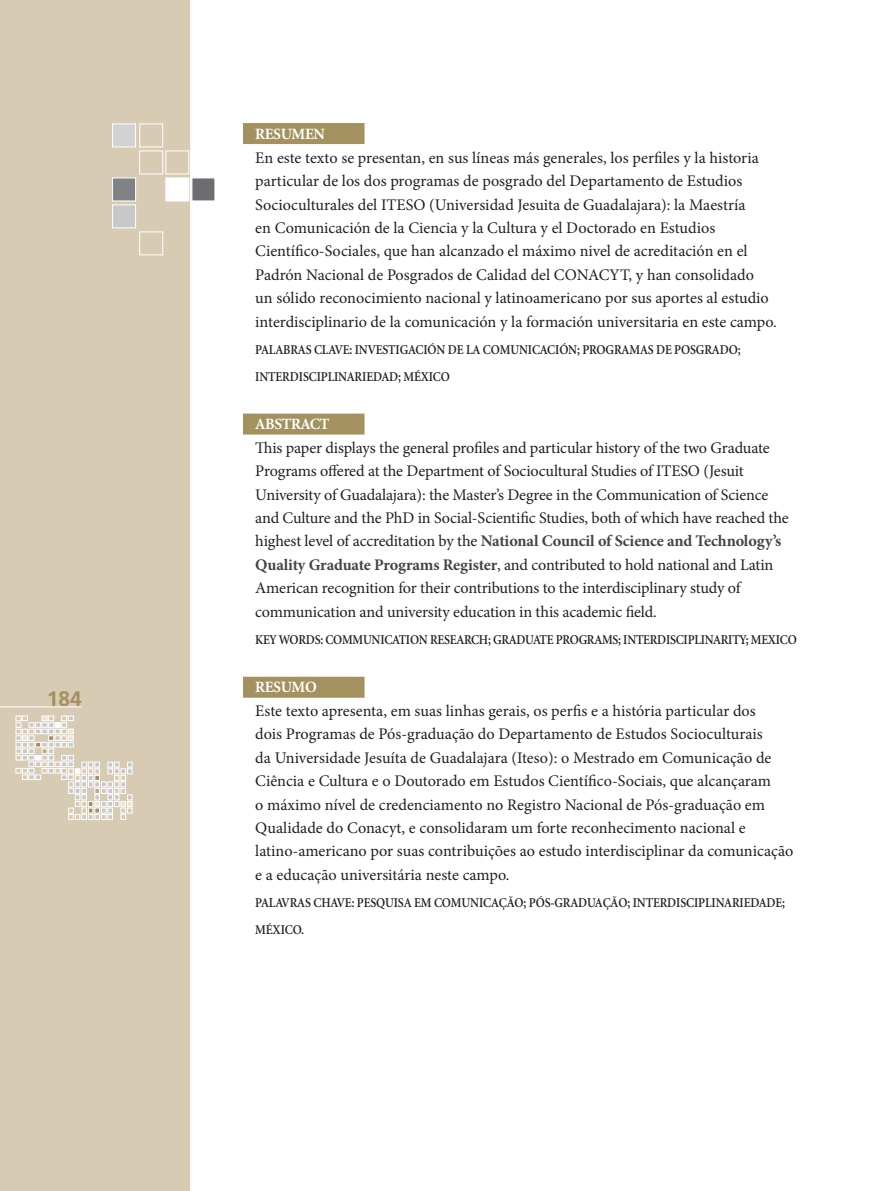
<style>
.page{position:relative;width:893px;height:1191px;background:#fff}
.page>*{position:absolute;margin:0;border:0;box-sizing:border-box;transform-origin:0 0}
.t1{font:700 21px "Frutiger";color:#a3915f}
.t2{font:16.2px/23.4px "Minion Pro";letter-spacing:-.005em;color:#231f20}
.t3{font:700 15.75px "Minion";letter-spacing:-.025em;color:#fff}
.t4{font:600 13.5px "Minion";letter-spacing:-.01em;color:#231f20;scale:.9 1}
.s1{color:#222}
.s2{font-weight:700;color:#444}
</style>
<div class="page">
<div style="left:243px;top:676px;width:121px;height:21px;background:#a3915f"></div>
<div style="left:0;top:0;width:190px;height:1191px;background:#d8cbb4"></div>
<div style="left:243px;top:123px;width:121px;height:21px;background:#a3915f"></div>
<hr style="left:0;top:706px;width:82px;height:1px;background:#fff">
<div style="left:112px;top:178px;width:24px;height:23px;background:#808285;border:1px solid #fff"></div>
<div style="left:166px;top:178px;width:23px;height:23px;background:#fff"></div>
<div style="left:192px;top:178px;width:23px;height:23px;background:#6c6d70"></div>
<div style="left:140px;top:151px;width:23px;height:23px;border:1px solid #fff"></div>
<div style="left:166px;top:151px;width:23px;height:23px;border:1px solid #fff"></div>
<div style="left:112px;top:124px;width:24px;height:23px;background:#d1d2d4;border:1px solid #fff"></div>
<div style="left:140px;top:124px;width:23px;height:23px;border:1px solid #fff"></div>
<div style="left:140px;top:232px;width:23px;height:23px;border:1px solid #fff"></div>
<div style="left:112px;top:205px;width:24px;height:23px;background:#c7c8ca;border:1px solid #fff"></div>
<svg style="left:16px;top:716px;width:122px;height:103px"></svg>
<div style="left:243px;top:413px;width:121px;height:21px;background:#a3915f"></div>
<p class="t1" style="left:47px;top:686px;width:37px">184</p>
<p class="t3" style="left:255px;top:126px;width:71px">RESUMEN</p>
<p class="t2" style="left:255px;top:146px;width:523px">En este texto se presentan, en sus líneas más generales, los perfiles y la historia particular de los dos programas de posgrado del Departamento de Estudios Socioculturales del ITESO (Universidad Jesuita de Guadalajara): la Maestría<br>en Comunicación de la Ciencia y la Cultura y el Doctorado en Estudios Científico-Sociales, que han alcanzado el máximo nivel de acreditación en el Padrón Nacional de Posgrados de Calidad del CONACYT, y han consolidado<br>un sólido reconocimiento nacional y latinoamericano por sus aportes al estudio interdisciplinario de la comunicación y la formación universitaria en este campo.</p>
<p class="t4" style="left:255px;top:342px;width:311px">PALABRAS CLAVE: INVESTIGACIÓN DE LA COMUNICACI</p>
<p class="t4" style="left:559px;top:342px;width:203px">ÓN; PROGRAMAS DE POSGRADO;</p>
<p class="t4" style="left:255px;top:369px;width:56px">INTERDISCIPLI</p>
<p class="t4" style="left:338px;top:369px;width:18px">NARIE</p>
<p class="t4" style="left:373px;top:369px;width:87px">DAD; MÉXICO</p>
<p class="t3" style="left:255px;top:416px;width:76px">ABSTRACT</p>
<p class="t2" style="left:255px;top:436px;width:535px">This paper displays the general profiles and particular history of the two Graduate Programs offered at the Department of Sociocultural Studies of ITESO (Jesuit University of Guadalajara): the <span class="s1">Master’s Degree in the Communication of Science and Culture</span> and the <span class="s1">PhD in Social-Scientific Studies</span>, both of which have reached the highest level of accreditation by the <span class="s2">National Council of Science and Technology’s Quality Graduate Programs Register</span>, and contributed to hold national and Latin American recognition for their contributions to the interdisciplinary study of communication and university education in this academic field.</p>
<p class="t4" style="left:255px;top:632px;width:212px">KEY WORDS: COMMUNICATION RESEARC</p>
<p class="t4" style="left:479px;top:632px;width:215px">H; GRADUATE PROGRAMS; INTERDISCIPLI</p>
<p class="t4" style="left:705px;top:632px;width:104px">NARI TY; MEXIC O</p>
<p class="t3" style="left:255px;top:679px;width:63px">RESUMO</p>
<p class="t2" style="left:255px;top:699px;width:540px">Este texto apresenta, em suas linhas gerais, os perfis e a história particular dos<br>dois Programas de Pós-graduação do Departamento de Estudos Socioculturais<br>da Universidade Jesuíta de Guadalajara (Iteso): o Mestrado em Comunicação de Ciência e Cultura e o Doutorado em Estudos Científico-Sociais, que alcançaram<br>o máximo nível de credenciamento no Registro Nacional de Pós-graduação em Qualidade do Conacyt, e consolidaram um forte reconhecimento nacional e latino-americano por suas contribuições ao estudo interdisciplinar da comunicação e a educação universitária neste campo.</p>
<p class="t4" style="left:255px;top:895px;width:475px">PALAVRAS CHAVE: PES QUISA EM COMUNICAÇÃO; PÓS-GRADUAÇÃO; INTERDISCIPLI</p>
<p class="t4" style="left:716px;top:895px;width:18px">NARIE</p>
<p class="t4" style="left:750px;top:895px;width:40px">DADE;</p>
<p class="t4" style="left:255px;top:922px;width:56px">MÉXICO.</p>
</div>
